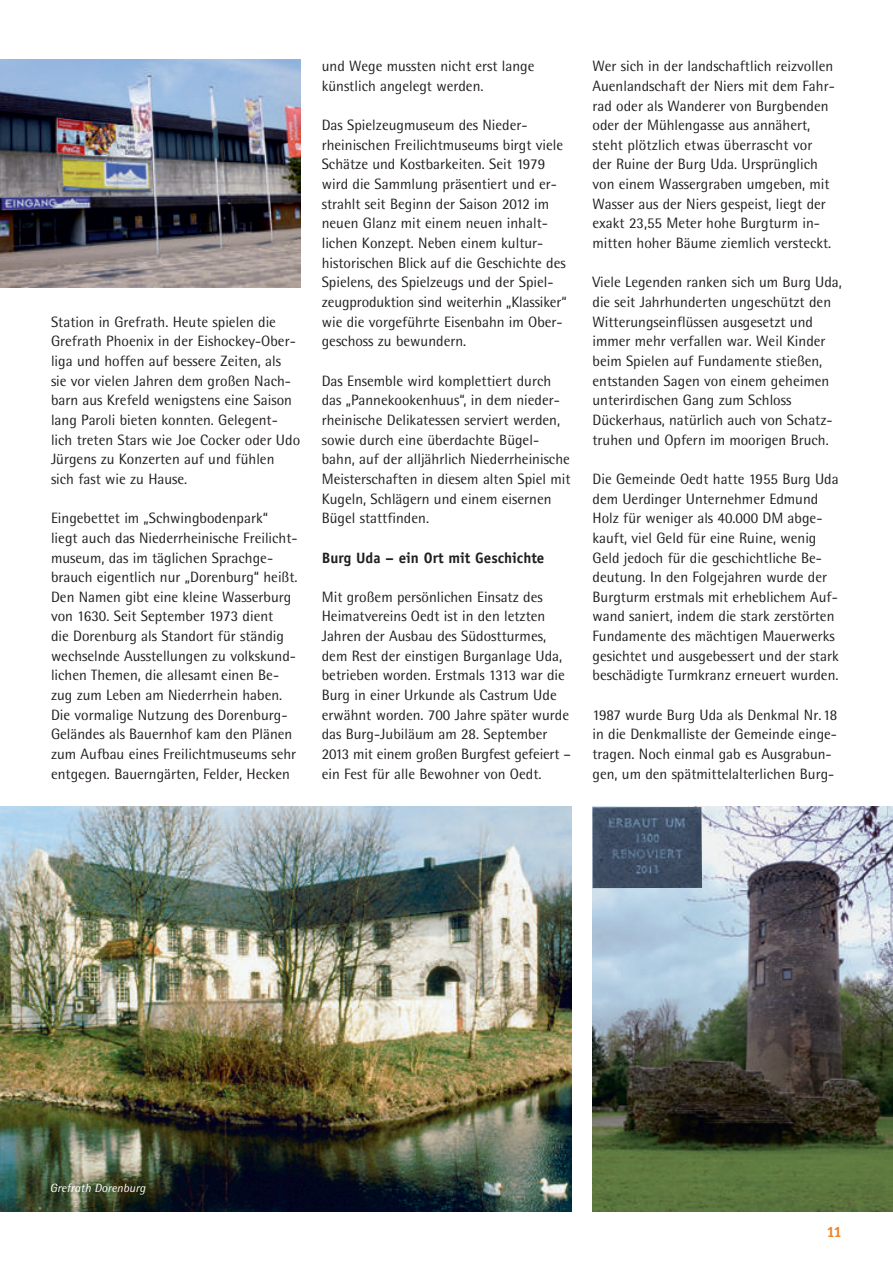
<style>
.page{position:relative;width:893px;height:1263px;background:#fff}
.page>*{position:absolute;margin:0;border:0;box-sizing:border-box;transform-origin:0 0}
.t1{font:15px/19.6px "Rotis Semi Sans";color:#231f20}
.t2{font:700 15px "Officina Sans";color:#231f20}
.t3{font:700 15px "Officina San ITC";color:#f58220}
.t4{font:italic 12px "Rotis Semi Sans";color:#fff}
</style>
<div class="page">
<img style="left:0;top:807px;width:571px;height:404px">
<img style="left:592px;top:807px;width:301px;height:404px">
<img style="left:592px;top:807px;width:110px;height:81px">
<img style="left:0;top:60px;width:300px;height:227px">
<p class="t1" style="left:51px;top:312px;width:251px">-Station in Grefrath. Heute spielen die Grefrath Phoenix in der Eishockey-Ober&shy;liga und hoffen auf bessere Zeiten, als sie vor vielen Jahren dem großen Nach&shy;barn aus Krefeld wenigstens eine Saison lang Paroli bieten konnten. Gelegent&shy;lich treten Stars wie Joe Cocker oder Udo Jürgens zu Konzerten auf und fühlen sich fast wie zu Hause.</p>
<p class="t1" style="left:51px;top:508px;width:248px">Eingebettet im „Schwingbodenpark“ liegt auch das N iederrheinische Freilicht&shy;museum, das im täglichen Sprachge&shy;brauch eigentlich nur „Dorenburg“ heißt.<br>Den Namen gibt eine kleine Wasserburg von 1630. Seit September 1973 dient<br>die Dorenburg als Standort für ständig wechselnde Ausstellungen zu volkskund&shy;lichen Themen, die allesamt einen Be&shy;zug zum Leben am N iederrhein haben.<br>Die vormalige N utzung des Dorenburg-Geländes als Bauernhof kam den Plänen zum Aufbau eines Freilichtmuseums sehr entgegen. Bauerngärten, Felder, -Hecken</p>
<p class="t1" style="left:322px;top:56px;width:214px">und Wege mussten nicht erst lange künstlich angelegt werden.</p>
<p class="t1" style="left:322px;top:115px;width:246px">Das Spielzeugmuseum des N ieder&shy;rheinischen Freilichtmuseums birgt viele Schätze und Kostbarkeiten. Seit 1979 wird die Sammlung präsentiert und er&shy;strahlt seit Beginn der Saison 2012 im neuen Glanz mit einem neuen inhalt&shy;lichen Konzept. Neben einem kultur&shy;historischen Blick auf die Geschichte des Spielens, des Spielzeugs und der Spiel&shy;zeugproduktion sind weiterhin „Klassiker“ wie die vorgeführte Eisenbahn im Ober&shy;geschoss zu bewundern.</p>
<p class="t1" style="left:322px;top:371px;width:250px">Das Ensemble wird komplettiert durch das „Pannekookenhuus“, in dem nieder&shy;rheinische Delikatessen serviert werden, sowie durch eine überdachte Bügel&shy;bahn, auf der alljährlich N iederrheinische Meisterschaften in diesem alten Spiel mit Kugeln, Schlägern und einem eisernen Bügel stattfinden.</p>
<p class="t2" style="left:322px;top:548px;width:224px">Burg Uda – ein Ort mit Geschichte</p>
<p class="t1" style="left:322px;top:587px;width:251px">Mit großem persönlichen Einsatz des Heimatvereins Oedt ist in den letzten Jahren der Ausbau des Südostturmes, dem Rest der einstigen Burganlage Uda, betrieben worden. Erstmals 1313 war die Burg in einer Urkunde als Castrum Ude erwähnt worden. 700 Jahre später wurde das Burg-Jubiläum am 28. September 2013 mit einem großen Burgfest gefeiert – ein Fest für alle Bewohner von Oedt.</p>
<p class="t1" style="left:592px;top:56px;width:244px">Wer sich in der landschaftlich reizvollen Auenlandschaft der N iers mit dem Fahr&shy;rad oder als Wanderer von Burgbenden oder der Mühlengasse aus annähert, steht plötzlich etwas überrascht vor der Ruine der Burg Uda. Ursprünglich von einem Wassergraben umgeben, mit Wasser aus der N iers gespeist, liegt der exakt 23,55 Meter hohe Burgturm in&shy;mitten hoher Bäume ziemlich versteckt.</p>
<p class="t1" style="left:592px;top:272px;width:251px">Viele Legenden ranken sich um Burg Uda, die seit Jahrhunderten ungeschützt den Witterungseinflüssen ausgesetzt und immer mehr verfallen war. Weil Kinder beim Spielen auf Fundamente stießen, entstanden Sagen von einem geheimen unterirdischen Gang zum Schloss Dückerhaus, natürlich auch von Schatz&shy;truhen und Opfern im moorigen Bruch.</p>
<p class="t1" style="left:592px;top:469px;width:248px">Die Gemeinde Oedt hatte 1955 Burg Uda dem Uerdinger Unternehmer Edmund Holz für weniger als 40.000 DM abge&shy;kauft, viel Geld für eine Ruine, wenig Geld jedoch für die geschichtliche Be&shy;deutung. In den Folgejahren wurde der Burgturm erstmals mit erheblichem Auf&shy;wand saniert, indem die stark zerstörten Fundamente des mächtigen Mauerwerks gesichtet und ausgebessert und der stark beschädigte Turmkranz erneuert wurden.</p>
<p class="t1" style="left:592px;top:705px;width:246px">1987 wurde Burg Uda als Denkmal N r.18 in die Denkmalliste der Gemeinde einge&shy;tragen. Noch einmal gab es Ausgrabun&shy;gen, um den spätmittelalterlichen Burg-</p>
<p class="t4" style="left:50px;top:1180px;width:97px">Grefrath Dorenburg</p>
<p class="t3" style="left:827px;top:1222px;width:17px">11</p>
</div>
